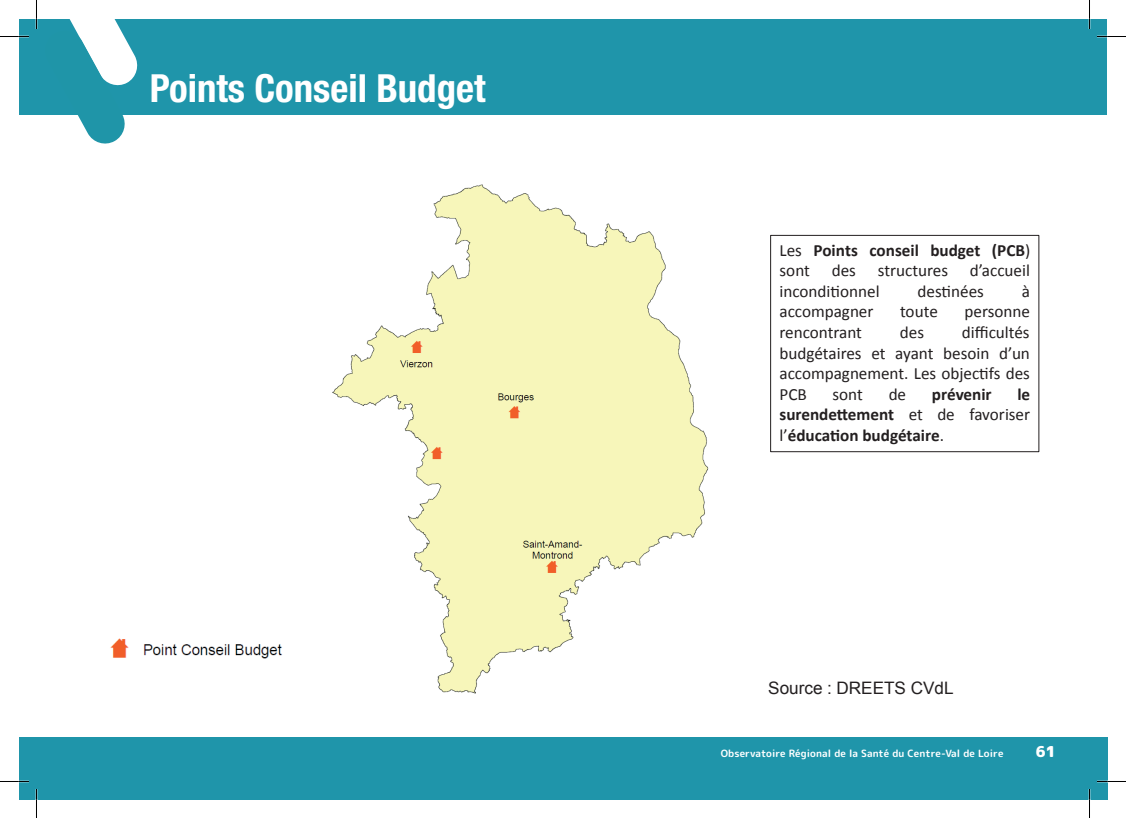
<style>
.page{position:relative;width:1126px;height:818px;background:#fff}
.page>*{position:absolute;margin:0;border:0;box-sizing:border-box;transform-origin:0 0}
.t1{font:700 condensed 38.75px "Helvetica Neue";color:#fff}
.t2{font:17.12px/20.5px "Calibri";color:#231f20;text-align:justify}
.t3{font:700 17.12px/20.5px "Calibri";color:#231f20}
.t4{font:17.12px "Arial";color:#231f20}
.t5{font:900 15px "Rounded Mplus 1 c";color:#fff}
.t6{font:700 10px "Rounded Mplus 1 c";letter-spacing:.01em;color:#fff}
.s1{font-weight:400}
</style>
<div class="page">
<div style="left:19px;top:736px;width:25px;height:62px;background:#1f95aa"></div>
<div style="left:19px;top:19px;width:17px;height:95px;background:#1f95aa"></div>
<div style="left:36px;top:19px;width:1071px;height:95px;background:#1f95aa"></div>
<div style="left:33px;top:736px;width:1074px;height:62px;background:#1f95aa"></div>
<img style="left:110px;top:638px;width:172px;height:21px">
<div style="left:770px;top:235px;width:269px;height:217px;border:1px solid #231f20"></div>
<img style="left:332px;top:184px;width:377px;height:510px">
<svg style="left:0;top:36px;width:29px;height:1px"></svg>
<svg style="left:1097px;top:36px;width:28px;height:1px"></svg>
<svg style="left:36px;top:0;width:104px;height:144px"></svg>
<svg style="left:36px;top:789px;width:1px;height:28px"></svg>
<svg style="left:1088px;top:0;width:2px;height:29px"></svg>
<svg style="left:1088px;top:789px;width:2px;height:28px"></svg>
<h1 class="t1" style="left:150px;top:65px;width:337px">Points Conseil Budget</h1>
<p class="t3" style="left:779px;top:240px;width:252px"><span class="s1">Les</span> Points conseil budget (PCB<span class="s1">) sont</span></p>
<p class="t2" style="left:831px;top:260px;width:26px">des</p>
<p class="t2" style="left:877px;top:260px;width:72px">structures</p>
<p class="t2" style="left:969px;top:260px;width:61px">d’accueil</p>
<p class="t2" style="left:779px;top:281px;width:101px">inconditionnel</p>
<p class="t2" style="left:917px;top:281px;width:68px">destinées</p>
<p class="t2" style="left:1021px;top:281px;width:10px">à</p>
<p class="t2" style="left:779px;top:301px;width:95px">accompagner</p>
<p class="t2" style="left:899px;top:301px;width:40px">toute</p>
<p class="t2" style="left:964px;top:301px;width:67px">personne</p>
<p class="t2" style="left:779px;top:322px;width:84px">rencontrant</p>
<p class="t2" style="left:899px;top:322px;width:26px">des</p>
<p class="t2" style="left:779px;top:322px;width:252px;text-indent:182px">difficultés budgétaires et ayant besoin d’un accompagnement. Les objectifs des PCB</p>
<p class="t2" style="left:832px;top:383px;width:32px">sont</p>
<p class="t2" style="left:888px;top:383px;width:19px">de</p>
<p class="t3" style="left:931px;top:383px;width:61px">prévenir</p>
<p class="t3" style="left:779px;top:383px;width:252px;text-align:justify;text-indent:238px">le surendettement <span class="s1">et de favoriser l’</span>éducation budgétaire<span class="s1">.</span></p>
<p class="t4" style="left:768px;top:676px;width:187px">Source : DREETS CVdL</p>
<p class="t6" style="left:720px;top:745px;width:284px">Observatoire Régional de la Santé du Centre-Val de Loire</p>
<p class="t5" style="left:1035px;top:740px;width:21px">61</p>
</div>
